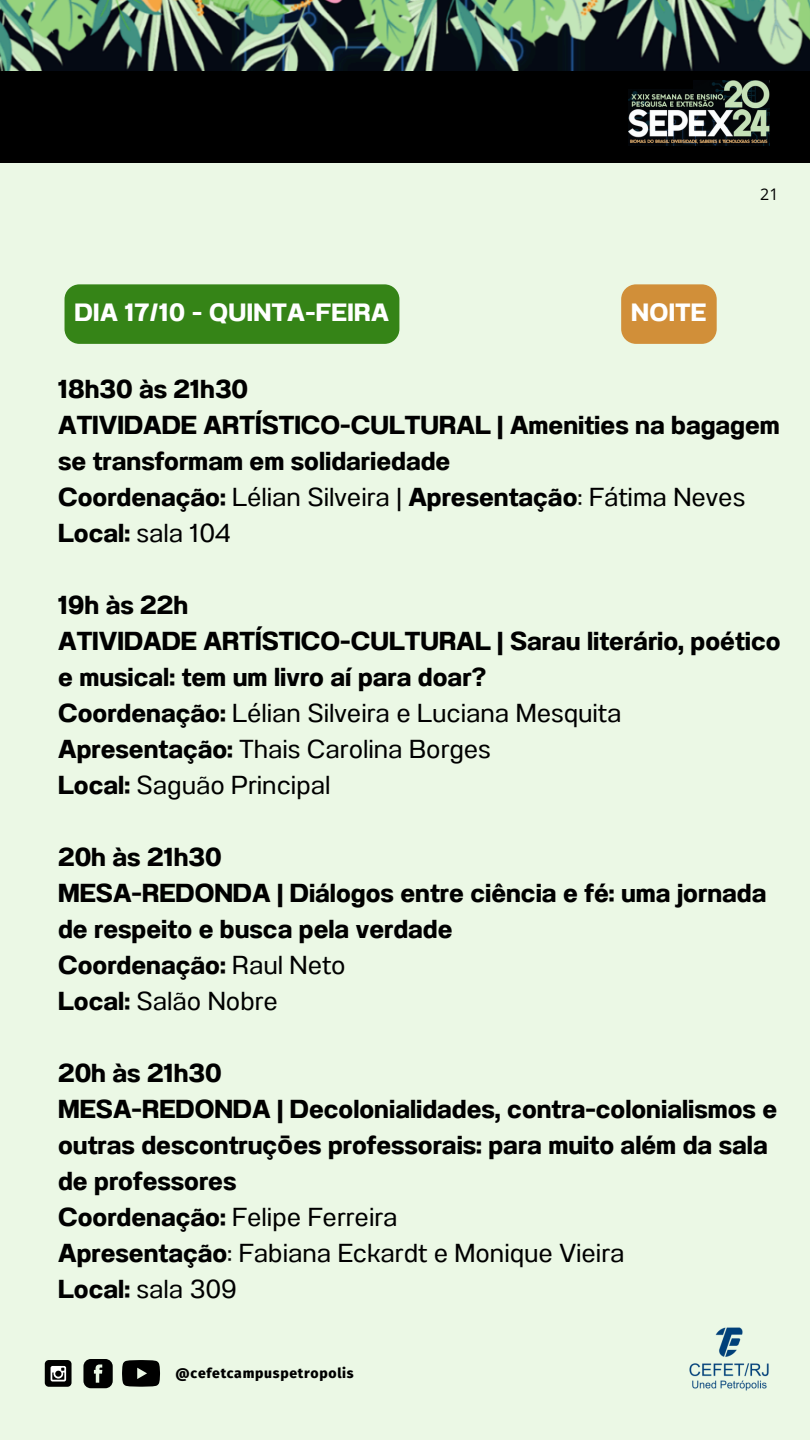
<style>
.page{position:relative;width:810px;height:1440px;background:#ebf8e5}
.page>*{position:absolute;margin:0;border:0;box-sizing:border-box;transform-origin:0 0}
.t1{font:700 26px/36px "Anantason";color:#000}
.t2{font:700 25px "Anantason";letter-spacing:.015em;color:#fff}
.t3{font:16px "Open Sans";color:#000}
.t4{font:800 14px "Fira Sans";letter-spacing:.05em;color:#000}
.s1{font-weight:400}
.s2{font-family:"Noto Sans"}
</style>
<div class="page">
<div style="left:0;top:0;width:810px;height:163px;background:#000"></div>
<img style="left:629px;top:80px;width:141px;height:65px">
<div style="left:629px;top:53px;width:64px;height:36px;background:#000"></div>
<img style="left:0;top:0;width:810px;height:71px">
<div style="left:65px;top:284px;width:334px;height:60px;background:#358417;border-radius:15px"></div>
<img style="left:689px;top:1327px;width:80px;height:64px">
<svg style="left:621px;top:284px;width:96px;height:60px;background:#d29340"></svg>
<svg style="left:83px;top:1359px;width:30px;height:29px"></svg>
<svg style="left:122px;top:1360px;width:38px;height:27px"></svg>
<div style="left:45px;top:1360px;width:27px;height:27px;background:#000;border-radius:4px"></div>
<svg style="left:51px;top:1366px;width:15px;height:16px"></svg>
<p class="t2" style="left:75px;top:298px;width:316px">DIA 17/10 - QUINTA-FEIRA</p>
<p class="t2" style="left:631px;top:298px;width:77px">NOITE</p>
<p class="t3" style="left:760px;top:183px;width:20px">21</p>
<h1 class="t1" style="left:58px;top:371px;width:723px">18h30 às 21h30<br>ATIVIDADE ARTÍSTICO-CULTURAL | Amenities na bagagem se transformam em solidariedade<br>Coordenação: <span class="s1">Lélian Silveira |</span> Apresentação<span class="s1">: Fátima Neves </span>Local: <span class="s1">sala 104</span></h1>
<h1 class="t1" style="left:58px;top:587px;width:724px">19h às 22h<br>ATIVIDADE ARTÍSTICO-CULTURAL | Sarau literário, poético e musical: tem um livro aí para doar?<br>Coordenação: <span class="s1">Lélian Silveira e Luciana Mesquita </span>Apresentação: <span class="s1">Thais Carolina Borges<br></span>Local: <span class="s1">Saguão Principal</span></h1>
<h2 class="t1" style="left:58px;top:839px;width:710px">20h às 21h30<br>MESA-REDONDA | Diálogos entre ciência e fé: uma jornada de respeito e busca pela verdade<br>Coordenação: <span class="s1">Raul Neto<br></span>Local: <span class="s1">Salão Nobre</span></h2>
<h2 class="t1" style="left:58px;top:1055px;width:721px">20h às 21h30<br>MESA-REDONDA | Decolonialidades, contra-colonialismos e outras descontruç<span class="s2">ō</span>es professorais: para muito além da sala de professores<br>Coordenação: <span class="s1">Felipe Ferreira<br></span>Apresentação<span class="s1">: Fabiana Eckardt e Monique Vieira<br></span>Local: <span class="s1">sala 309</span></h2>
<h2 class="t4" style="left:176px;top:1365px;width:180px">@cefetcampuspetropolis</h2>
</div>
